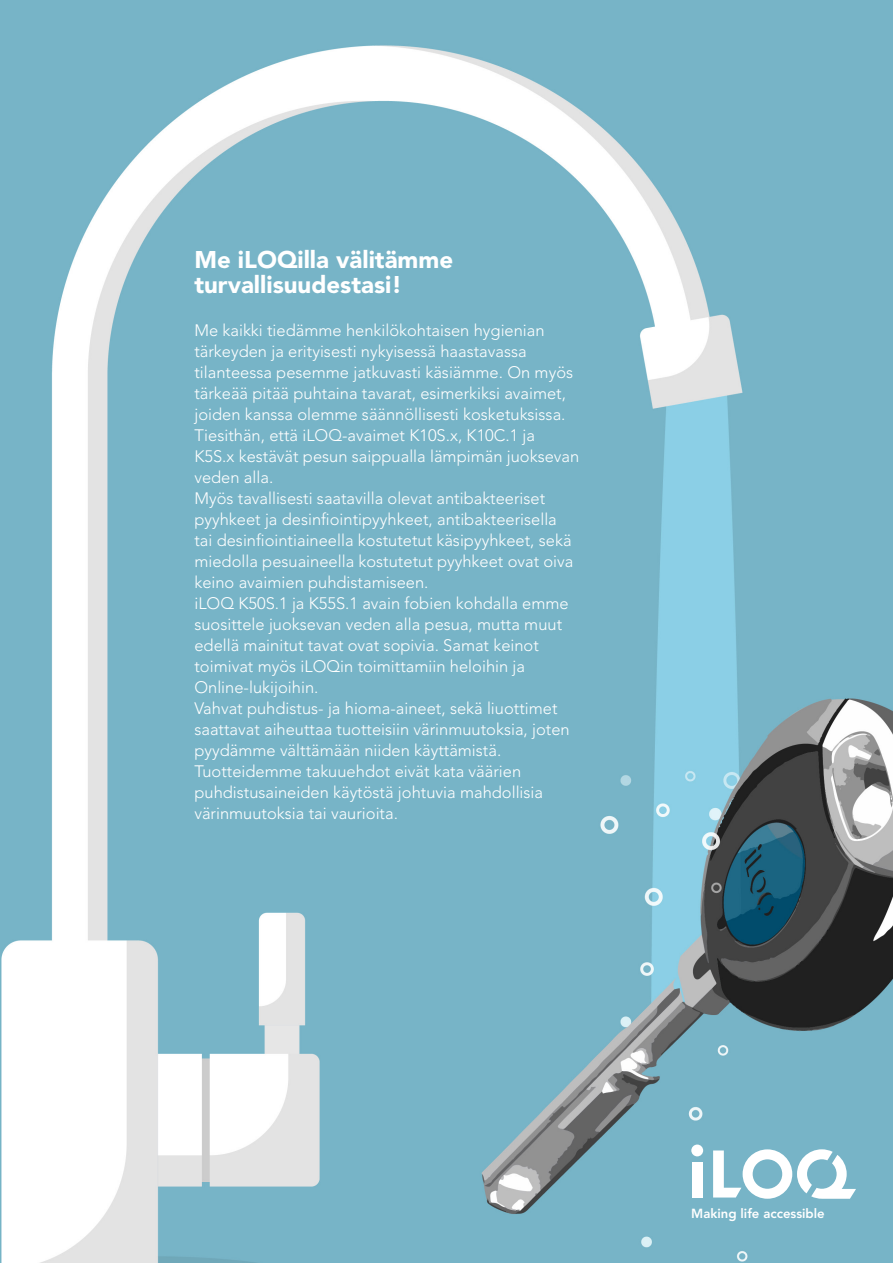
<style>
.page{position:relative;width:893px;height:1263px;background:#fff}
.page>*{position:absolute;margin:0;border:0;box-sizing:border-box;transform-origin:0 0}
.t1{font:900 24px/25.5px "Avenir LT Std";color:#fff}
.t2{font:300 16.5px/21px "Avenir LT Std";color:#fff}
.t3{font:800 13.05px "Avenir LT Std";color:#fff}
</style>
<div class="page">
<img style="left:0;top:0;width:893px;height:1263px">
<div style="left:692px;top:1162px;width:10px;height:35px;background:#fff"></div>
<div style="left:691px;top:1144px;width:12px;height:12px;background:#fff;border-radius:50%"></div>
<svg style="left:713px;top:1149px;width:143px;height:50px"></svg>
<p class="t1" style="left:194px;top:247px;width:260px">Me iLOQilla välitämme turvallisuudestasi!</p>
<p class="t2" style="left:194px;top:319px;width:386px">Me kaikki tiedämme henkilökohtaisen hygienian tärkeyden ja erityisesti nykyisessä haastavassa tilanteessa pesemme jatkuvasti käsiämme. On myös tärkeää pitää puhtaina tavarat, esimerkiksi avaimet, joiden kanssa olemme säännöllisesti kosketuksissa.<br>Tiesithän, että iLOQ-avaimet K10S.x, K10C.1 ja K5S.x kestävät pesun saippualla lämpimän juoksevan veden alla.</p>
<p class="t2" style="left:194px;top:487px;width:381px">Myös tavallisesti saatavilla olevat antibakteeriset pyyhkeet ja desinfiointipyyhkeet, antibakteerisella tai desinfiointiaineella kostutetut käsipyyhkeet, sekä miedolla pesuaineella kostutetut pyyhkeet ovat oiva keino avaimien puhdistamiseen.</p>
<p class="t2" style="left:194px;top:592px;width:376px">iLOQ K50S.1 ja K55S.1 avain fobien kohdalla emme suosittele juoksevan veden alla pesua, mutta muut edellä mainitut tavat ovat sopivia. Samat keinot toimivat myös iLOQin toimittamiin heloihin ja Online-lukijoihin.</p>
<p class="t2" style="left:194px;top:697px;width:377px">Vahvat puhdistus- ja hioma-aineet, sekä liuottimet saattavat aiheuttaa tuotteisiin värinmuutoksia, joten pyydämme välttämään niiden käyttämistä.</p>
<p class="t2" style="left:194px;top:760px;width:350px">Tuotteidemme takuuehdot eivät kata väärien puhdistusaineiden käytöstä johtuvia mahdollisia värinmuutoksia tai vaurioita.</p>
<p class="t3" style="left:691px;top:1206px;width:135px">Making life accessible</p>
</div>
